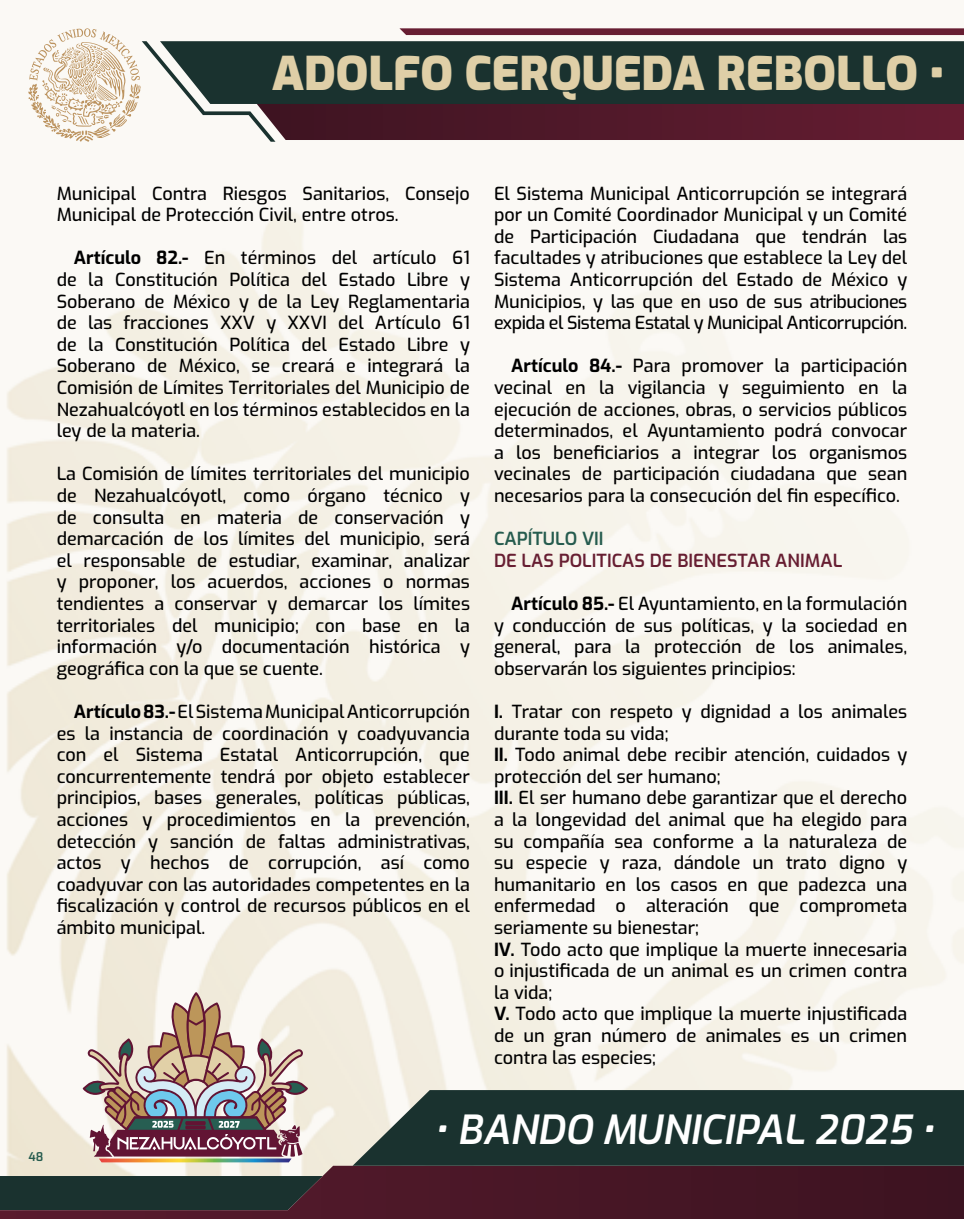
<style>
.page{position:relative;width:964px;height:1219px;background:#fff}
.page>*{position:absolute;margin:0;border:0;box-sizing:border-box;transform-origin:0 0}
.t1{font:900 46.2px "Exo";color:#dfcfa7}
.t2{font:italic 600 40px "Exo";color:#fff}
.t3{font:500 18px/21.6px "Exo";color:#000;text-align:justify}
.t4{font:600 18px "Exo";color:#671e32}
.t5{font:600 18px "Exo";color:#255b4e}
.t6{font:600 12px "Exo";color:#255b4e}
.s1{font-weight:700}
</style>
<div class="page">
<img style="left:4px;top:210px;width:960px;height:956px">
<svg style="left:0;top:1166px;width:353px;height:53px"></svg>
<svg style="left:353px;top:1090px;width:611px;height:129px"></svg>
<svg style="left:28px;top:28px;width:936px;height:114px"></svg>
<svg style="left:83px;top:992px;width:225px;height:170px"></svg>
<h1 class="t1" style="left:272px;top:38px;width:673px">ADOLFO CERQUEDA REBOLLO •</h1>
<p class="t3" style="left:57px;top:181px;width:415px">Municipal Contra Riesgos Sanitarios, Consejo<br>Municipal de Protección Civil, entre otros.</p>
<p class="t3" style="left:57px;top:246px;width:415px;text-indent:17px"><span class="s1">Artículo 82.-</span> En términos del artículo 61 de la Constitución Política del Estado Libre y Soberano de México y de la Ley Reglamentaria de las fracciones XXV y XXVI del Artículo 61 de la Constitución Política del Estado Libre y Soberano de México, se creará e integrará la Comisión de Límites Territoriales del Municipio de Nezahualcóyotl en los términos establecidos en la ley de la materia.</p>
<p class="t3" style="left:57px;top:462px;width:415px">La Comisión de límites territoriales del municipio de Nezahualcóyotl, como órgano técnico y de consulta en materia de conservación y demarcación de los límites del municipio, será el responsable de estudiar, examinar, analizar y proponer, los acuerdos, acciones o normas tendientes a conservar y demarcar los límites territoriales del municipio; con base en la información y/o documentación histórica y geográfica con la que se cuente.</p>
<p class="t3" style="left:57px;top:700px;width:415px;text-indent:17px"><span class="s1">Artículo 83.-</span> El Sistema Municipal Anticorrupción es la instancia de coordinación y coadyuvancia con el Sistema Estatal Anticorrupción, que concurrentemente tendrá por objeto establecer principios, bases generales, políticas públicas, acciones y procedimientos en la prevención, detección y sanción de faltas administrativas, actos y hechos de corrupción, así como coadyuvar con las autoridades competentes en la fiscalización y control de recursos públicos en el ámbito municipal.</p>
<p class="t3" style="left:494px;top:181px;width:415px">El Sistema Municipal Anticorrupción se integrará por un Comité Coordinador Municipal y un Comité de Participación Ciudadana que tendrán las facultades y atribuciones que establece la Ley del Sistema Anticorrupción del Estado de México y Municipios, y las que en uso de sus atribuciones expida el Sistema Estatal y Municipal Anticorrupción.</p>
<p class="t3" style="left:494px;top:354px;width:415px;text-indent:17px"><span class="s1">Artículo 84.-</span> Para promover la participación vecinal en la vigilancia y seguimiento en la ejecución de acciones, obras, o servicios públicos determinados, el Ayuntamiento podrá convocar a los beneficiarios a integrar los organismos vecinales de participación ciudadana que sean necesarios para la consecución del fin específico.</p>
<p class="t5" style="left:494px;top:525px;width:111px">CAPÍTULO VII</p>
<p class="t4" style="left:494px;top:547px;width:350px">DE LAS POLITICAS DE BIENESTAR ANIMAL</p>
<p class="t3" style="left:494px;top:592px;width:415px;text-indent:17px"><span class="s1">Artículo 85.-</span> El Ayuntamiento, en la formulación y conducción de sus políticas, y la sociedad en general, para la protección de los animales, observarán los siguientes principios:</p>
<p class="t3" style="left:494px;top:700px;width:415px;text-align:left"><span class="s1">I.</span> Tratar con respeto y dignidad a los animales durante toda su vida;<br><span class="s1">II.</span> Todo animal debe recibir atención, cuidados y protección del ser humano;<br><span class="s1">III.</span> El ser humano debe garantizar que el derecho a la longevidad del animal que ha elegido para su compañía sea conforme a la naturaleza de su especie y raza, dándole un trato digno y humanitario en los casos en que padezca una enfermedad o alteración que comprometa seriamente su bienestar;<br><span class="s1">IV.</span> Todo acto que implique la muerte innecesaria o injustificada de un animal es un crimen contra la vida;<br><span class="s1">V.</span> Todo acto que implique la muerte injustificada de un gran número de animales es un crimen contra las especies;</p>
<p class="t6" style="left:28px;top:1147px;width:16px">48</p>
<h2 class="t2" style="left:435px;top:1100px;width:501px">• BANDO MUNICIPAL 2025 •</h2>
</div>
